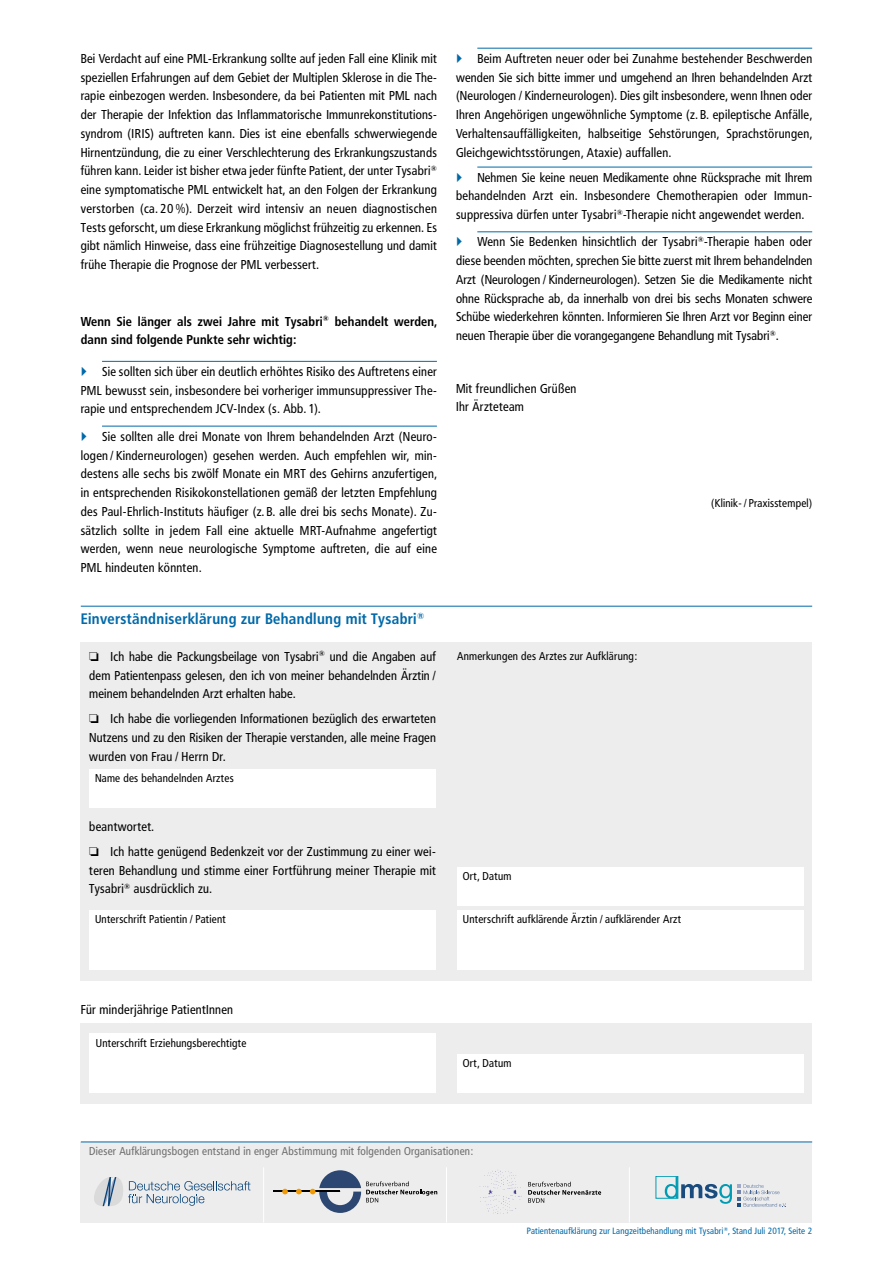
<style>
.page{position:relative;width:893px;height:1263px;background:#fff}
.page>*{position:absolute;margin:0;border:0;box-sizing:border-box;transform-origin:0 0}
.t1{font:700 15px "Frutiger Condensed BQ";letter-spacing:.025em;color:#0069a9}
.t2{font:12.75px/18.8px "Frutiger Condensed BQ";letter-spacing:.025em;color:#000;text-align:justify}
.t3{font:700 12.75px/18.8px "Frutiger Condensed BQ";letter-spacing:.015em;color:#000}
.t4{font:11.25px "Frutiger Condensed BQ";letter-spacing:.025em;color:#000}
.t5{font:11.25px "Frutiger Condensed BQ";letter-spacing:.025em;color:#706f6f}
.t6{font:9px "Frutiger Condensed BQ";letter-spacing:.025em;color:#0069a9}
</style>
<div class="page">
<div style="left:81px;top:1142px;width:731px;height:80px;background:#ededed"></div>
<hr style="left:102px;top:361px;width:335px;height:1px;background:#0069a9">
<hr style="left:102px;top:426px;width:335px;height:1px;background:#0069a9">
<hr style="left:477px;top:48px;width:335px;height:1px;background:#0069a9">
<hr style="left:477px;top:167px;width:335px;height:1px;background:#0069a9">
<hr style="left:477px;top:232px;width:335px;height:1px;background:#0069a9">
<hr style="left:81px;top:1142px;width:731px;height:1px;background:#0069a9">
<hr style="left:263px;top:1167px;width:1px;height:55px;background:#fff">
<hr style="left:446px;top:1167px;width:1px;height:55px;background:#fff">
<hr style="left:629px;top:1167px;width:1px;height:55px;background:#fff">
<hr style="left:274px;top:1191px;width:66px;height:1px;background:#000">
<svg style="left:310px;top:1170px;width:127px;height:43px"></svg>
<svg style="left:296px;top:1189px;width:6px;height:5px"></svg>
<svg style="left:282px;top:1189px;width:6px;height:5px"></svg>
<svg style="left:528px;top:1182px;width:73px;height:21px"></svg>
<img style="left:479px;top:1171px;width:43px;height:43px">
<div style="left:81px;top:642px;width:731px;height:338px;background:#ededed"></div>
<div style="left:81px;top:1023px;width:731px;height:80px;background:#ededed"></div>
<hr style="left:81px;top:606px;width:731px;height:1px;background:#0069a9">
<div style="left:89px;top:770px;width:347px;height:38px;background:#fff"></div>
<div style="left:89px;top:910px;width:347px;height:60px;background:#fff"></div>
<div style="left:89px;top:1033px;width:347px;height:60px;background:#fff"></div>
<div style="left:457px;top:910px;width:347px;height:60px;background:#fff"></div>
<div style="left:457px;top:867px;width:347px;height:39px;background:#fff"></div>
<div style="left:457px;top:1055px;width:347px;height:38px;background:#fff"></div>
<svg style="left:94px;top:1177px;width:156px;height:29px"></svg>
<svg style="left:665px;top:1176px;width:121px;height:31px"></svg>
<p class="t2" style="left:81px;top:49px;width:358px">Bei Verdacht auf eine PML-Erkrankung sollte auf jeden Fall eine Klinik mit speziellen Erfahrungen auf dem Gebiet der Multiplen Sklerose in die The&shy;rapie einbezogen werden. Insbesondere, da bei Patienten mit PML nach der Therapie der Infektion das Inflammatorische Immunrekonstitutions&shy;syndrom (IRIS) auftreten kann. Dies ist eine ebenfalls schwerwiegende Hirnentzündung, die zu einer Verschlechterung des Erkrankungszustands führen kann. Leider ist bisher etwa jeder fünfte Patient, der unter Tysabri<sup>® </sup>eine symptomatische PML entwickelt hat, an den Folgen der Erkrankung verstorben (ca. 20 %). Derzeit wird intensiv an neuen diagnostischen Tests geforscht, um diese Erkrankung möglichst frühzeitig zu erkennen. Es gibt nämlich Hinweise, dass eine frühzeitige Diagnosestellung und damit frühe Therapie die Prognose der PML verbessert.</p>
<p class="t3" style="left:81px;top:312px;width:358px">Wenn Sie länger als zwei Jahre mit Tysabri<sup>®</sup> behandelt werden, dann sind folgende Punkte sehr wichtig:</p>
<p class="t2" style="left:81px;top:362px;width:358px;text-indent:21px">Sie sollten sich über ein deutlich erhöhtes Risiko des Auftretens einer PML bewusst sein, insbesondere bei vorheriger immunsuppressiver The&shy;rapie und entsprechendem JCV-Index (s. Abb. 1).</p>
<p class="t2" style="left:81px;top:427px;width:358px;text-indent:21px">Sie sollten alle drei Monate von Ihrem behandelnden Arzt (Neuro&shy;logen / Kinderneurologen) gesehen werden. Auch empfehlen wir, min&shy;destens alle sechs bis zwölf Monate ein MRT des Gehirns anzufertigen, in entsprechenden Risikokonstellationen gemäß der letzten Empfehlung des Paul-Ehrlich-Instituts häufiger (z. B. alle drei bis sechs Monate). Zu&shy;sätzlich sollte in jedem Fall eine aktuelle MRT-Aufnahme angefertigt werden, wenn neue neurologische Symptome auftreten, die auf eine PML hindeuten könnten.</p>
<p class="t1" style="left:81px;top:609px;width:345px">Einverständniserklärung zur Behandlung mit Tysabri<sup>®</sup></p>
<p class="t2" style="left:89px;top:647px;width:348px">□ Ich habe die Packungsbeilage von Tysabri<sup>®</sup> und die Angaben auf dem Patientenpass gelesen, den ich von meiner behandelnden Ärztin / meinem behandelnden Arzt erhalten habe.</p>
<p class="t2" style="left:89px;top:709px;width:348px">□ Ich habe die vorliegenden Informationen bezüglich des erwarteten Nutzens und zu den Risiken der Therapie verstanden, alle meine Fragen wurden von Frau / Herrn Dr.</p>
<p class="t4" style="left:95px;top:771px;width:140px">Name des behandelnden Arztes</p>
<p class="t2" style="left:89px;top:817px;width:66px">beantwortet.</p>
<p class="t2" style="left:89px;top:842px;width:348px">□ Ich hatte genügend Bedenkzeit vor der Zustimmung zu einer wei&shy;teren Behandlung und stimme einer Fortführung meiner Therapie mit Tysabri<sup>®</sup> ausdrücklich zu.</p>
<p class="t4" style="left:95px;top:912px;width:132px">Unterschrift Patientin / Patient</p>
<p class="t2" style="left:456px;top:49px;width:358px;text-indent:21px">Beim Auftreten neuer oder bei Zunahme bestehender Beschwerden wenden Sie sich bitte immer und umgehend an Ihren behandelnden Arzt (Neurologen / Kinderneurologen). Dies gilt insbesondere, wenn Ihnen oder Ihren Angehörigen ungewöhnliche Symptome (z. B. epileptische Anfälle, Verhaltensauffälligkeiten, halbseitige Sehstörungen, Sprachstörungen, Gleichgewichtsstörungen, Ataxie) auffallen.</p>
<p class="t2" style="left:456px;top:168px;width:358px;text-indent:21px">Nehmen Sie keine neuen Medikamente ohne Rücksprache mit Ihrem behandelnden Arzt ein. Insbesondere Chemotherapien oder Immun&shy;suppressiva dürfen unter Tysabri<sup>®</sup>-Therapie nicht angewendet werden.</p>
<p class="t2" style="left:456px;top:232px;width:358px;text-indent:21px">Wenn Sie Bedenken hinsichtlich der Tysabri<sup>®</sup>-Therapie haben oder diese beenden möchten, sprechen Sie bitte zuerst mit Ihrem behandelnden Arzt (Neurologen / Kinderneurologen). Setzen Sie die Medikamente nicht ohne Rücksprache ab, da innerhalb von drei bis sechs Monaten schwere Schübe wiederkehren könnten. Informieren Sie Ihren Arzt vor Beginn einer neuen Therapie über die vorangegangene Behandlung mit Tysabri<sup>®</sup>.</p>
<p class="t2" style="left:456px;top:379px;width:122px">Mit freundlichen Grüßen<br>Ihr Ärzteteam</p>
<p class="t4" style="left:457px;top:648px;width:181px">Anmerkungen des Arztes zur Aufklärung:</p>
<p class="t4" style="left:711px;top:496px;width:102px">(Klinik- / Praxisstempel)</p>
<p class="t4" style="left:463px;top:869px;width:50px">Ort, Datum</p>
<p class="t4" style="left:463px;top:912px;width:220px">Unterschrift aufklärende Ärztin / aufklärender Arzt</p>
<p class="t2" style="left:81px;top:1000px;width:154px">Für minderjährige PatientInnen</p>
<p class="t4" style="left:96px;top:1036px;width:152px">Unterschrift Erziehungsberechtigte</p>
<p class="t4" style="left:463px;top:1056px;width:50px">Ort, Datum</p>
<p class="t5" style="left:89px;top:1144px;width:385px">Dieser Aufklärungsbogen entstand in enger Abstimmung mit folgenden Organisationen:</p>
<p class="t6" style="left:527px;top:1225px;width:287px">Patientenaufklärung zur Langzeitbehandlung mit Tysabri<sup>®</sup>, Stand Juli 2017, Seite 2</p>
</div>
